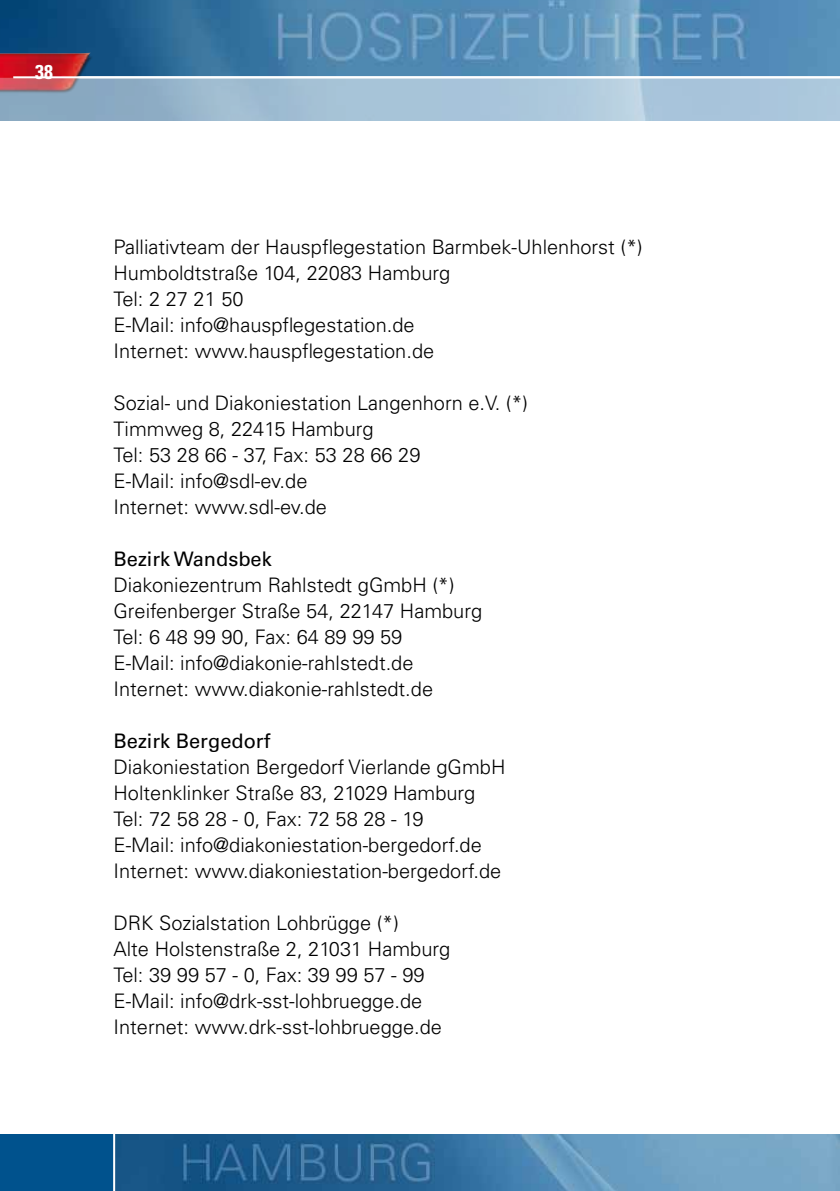
<style>
.page{position:relative;width:840px;height:1191px;background:#fff}
.page>*{position:absolute;margin:0;border:0;box-sizing:border-box;transform-origin:0 0}
.t1{font:300 20px/26px "Univers LT Std";color:#000}
.t2{font:20px "Univers LT Std";color:#000}
.t3{font:700 condensed 20px "Univers LT Std";color:#fff}
</style>
<div class="page">
<img style="left:115px;top:1134px;width:725px;height:57px">
<img style="left:0;top:0;width:840px;height:121px">
<img style="left:0;top:53px;width:123px;height:25px">
<svg style="left:0;top:78px;width:839px;height:43px;background:#a4bdd1"></svg>
<hr style="left:13px;top:76px;width:826px;height:2px;background:#fff">
<div style="left:0;top:1134px;width:113px;height:57px;background:#00528d"></div>
<p class="t3" style="left:35px;top:60px;width:19px">38</p>
<p class="t1" style="left:113px;top:234px;width:530px">Palliativteam der Hauspflegestation Barmbek-Uhlenhorst (*)<br>Humboldtstraße 104, 22083 Hamburg<br>Tel: 2 27 21 50<br>E-Mail: info@hauspflegestation.de<br>Internet: www.hauspflegestation.de</p>
<p class="t1" style="left:113px;top:390px;width:416px">Sozial- und Diakoniestation Langenhorn e.V. (*)<br>Timmweg 8, 22415 Hamburg<br>Tel: 53 28 66 - 37, Fax: 53 28 66 29<br>E-Mail: info@sdl-ev.de<br>Internet: www.sdl-ev.de</p>
<p class="t2" style="left:113px;top:547px;width:160px">Bezirk Wandsbek</p>
<p class="t1" style="left:113px;top:572px;width:370px">Diakoniezentrum Rahlstedt gGmbH (*)<br>Greifenberger Straße 54, 22147 Hamburg Tel: 6 48 99 90, Fax: 64 89 99 59<br>E-Mail: info@diakonie-rahlstedt.de Internet: www.diakonie-rahlstedt.de</p>
<p class="t2" style="left:113px;top:729px;width:158px">Bezirk Bergedorf</p>
<p class="t1" style="left:113px;top:754px;width:393px">Diakoniestation Bergedorf Vierlande gGmbH Holtenklinker Straße 83, 21029 Hamburg Tel: 72 58 28 - 0, Fax: 72 58 28 - 19<br>E-Mail: info@diakoniestation-bergedorf.de Internet: www.diakoniestation-bergedorf.de</p>
<p class="t1" style="left:113px;top:910px;width:338px">DRK Sozialstation Lohbrügge (*)<br>Alte Holstenstraße 2, 21031 Hamburg Tel: 39 99 57 - 0, Fax: 39 99 57 - 99<br>E-Mail: info@drk-sst-lohbruegge.de Internet: www.drk-sst-lohbruegge.de</p>
</div>
